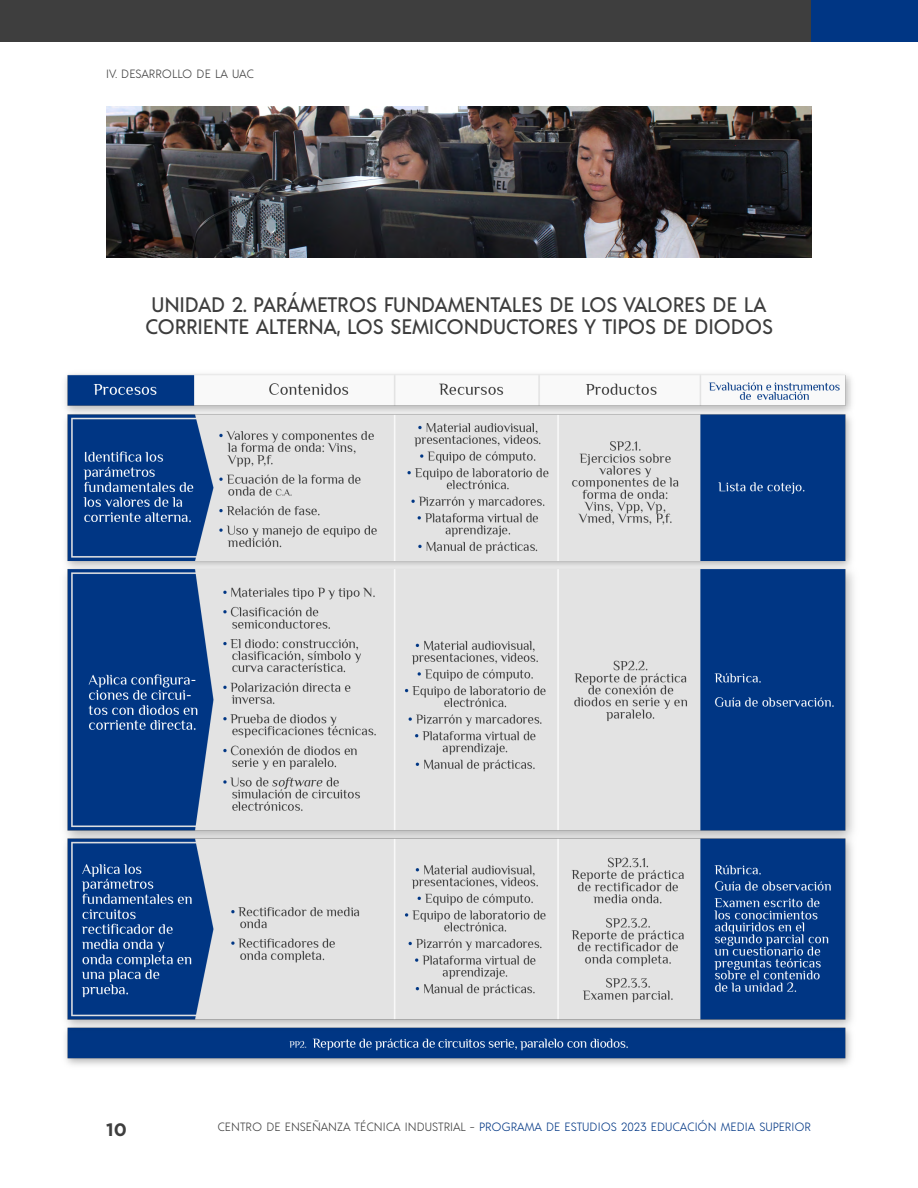
<style>
.page{position:relative;width:918px;height:1188px;background:#fff}
.page>*{position:absolute;margin:0;border:0;box-sizing:border-box;transform-origin:0 0}
.t1{font:500 21px/22.5px "Acre";letter-spacing:-.01em;color:#3d3d3d;text-align:center}
.t2{font:700 18px "Gotham";color:#3e3e3e}
.t3{font:300 12px "Acre";color:#003684}
.t4{font:300 12px "Acre";color:#3e3e3e}
.s1{color:#3e3e3e}
</style>
<div class="page">
<div style="left:0;top:0;width:811px;height:42px;background:#3e3e3e"></div>
<div style="left:811px;top:0;width:107px;height:42px;background:#003684"></div>
<img style="left:65px;top:374px;width:789px;height:691px">
<img style="left:106px;top:106px;width:706px;height:152px">
<p class="t4" style="left:106px;top:65px;width:149px">IV. DESARROLLO DE LA UAC</p>
<p class="t1" style="left:145px;top:292px;width:630px">UNIDAD 2. PARÁMETROS FUNDAMENTALES DE LOS VALORES DE LA<br>CORRIENTE ALTERNA, LOS SEMICONDUCTORES Y TIPOS DE DIODOS</p>
<p class="t2" style="left:106px;top:1117px;width:22px">10</p>
<p class="t3" style="left:217px;top:1119px;width:595px"><span class="s1">CENTRO DE ENSEÑANZA TÉCNICA INDUSTRIAL -</span> PROGRAMA DE ESTUDIOS 2023 EDUCACIÓN MEDIA SUPERIOR</p>
</div>
